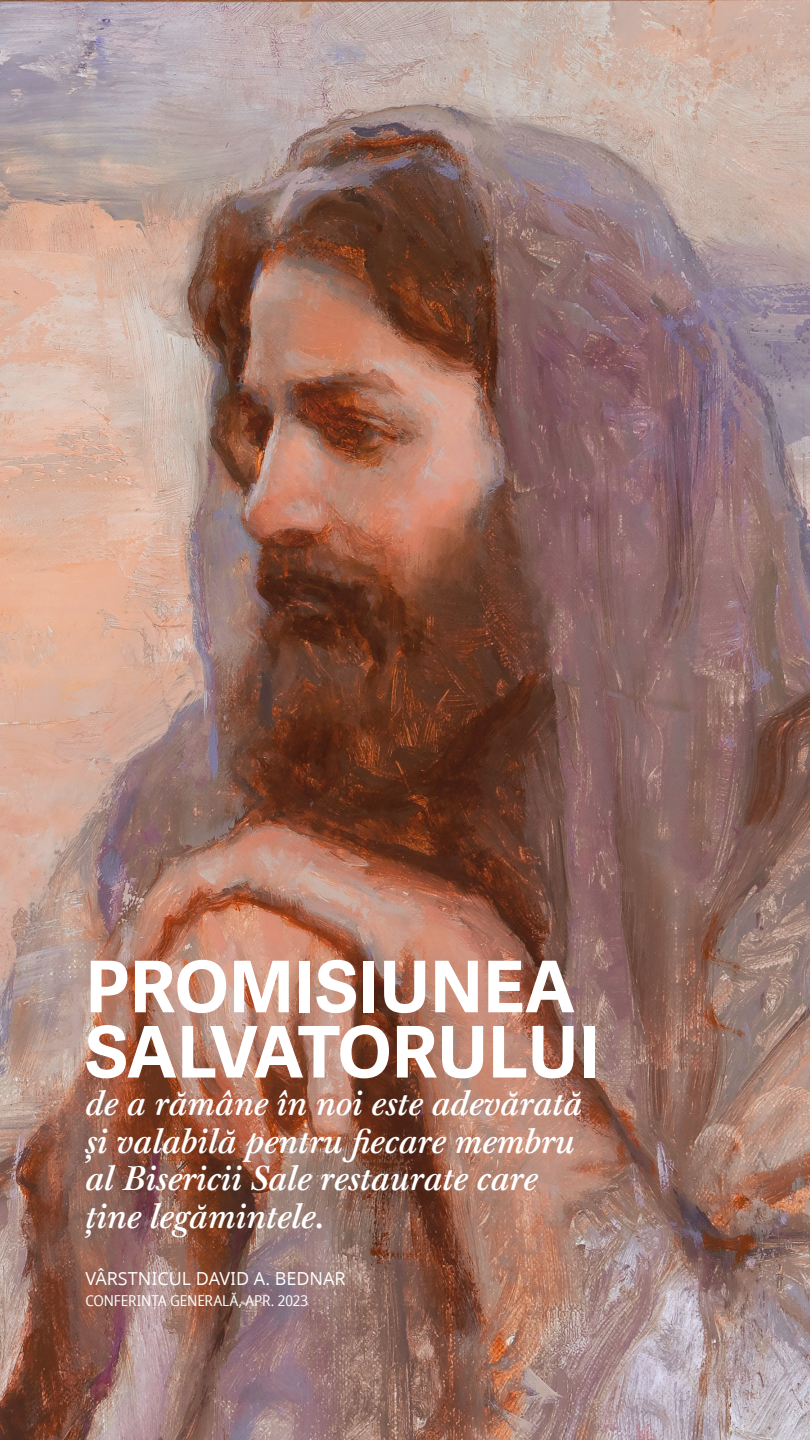
<style>
.page{position:relative;width:810px;height:1440px;background:#fff}
.page>*{position:absolute;margin:0;border:0;box-sizing:border-box;transform-origin:0 0}
.Pull_Quote_Bednar{font:700 71.25px/65.2px "Helamlds Lat";color:#fff}
.Pull_Quote_Bednar-2{font:italic 500 33.45px/37.5px "Mc Kay Prolds Lat";color:#fff}
.NEW_-_Side_QT_Citati{font:18px "Dots Solidlds Lat";color:#fff}
.NEW_-_Side_QT_Citati-2{font:15px "Dots Solid Condlds Lat";letter-spacing:-.005em;color:#fff}
</style>
<div class="page">
<img style="left:0;top:0;width:810px;height:1440px">
<p class="Pull_Quote_Bednar" style="left:85px;top:954px;width:516px">PROMISIUNEA<br>SALVATORULUI</p>
<p class="Pull_Quote_Bednar-2" style="left:85px;top:1085px;width:498px">de a rămâne în noi este adevărată și valabilă pentru fiecare membru al Bisericii Sale restaurate care ține legămintele.</p>
<p class="NEW_-_Side_QT_Citati" style="left:85px;top:1266px;width:262px">VÂRSTNICUL DAVID A. BEDNAR</p>
<p class="NEW_-_Side_QT_Citati-2" style="left:85px;top:1289px;width:224px">CONFERINȚA GENERALĂ, APR. 2023</p>
</div>
